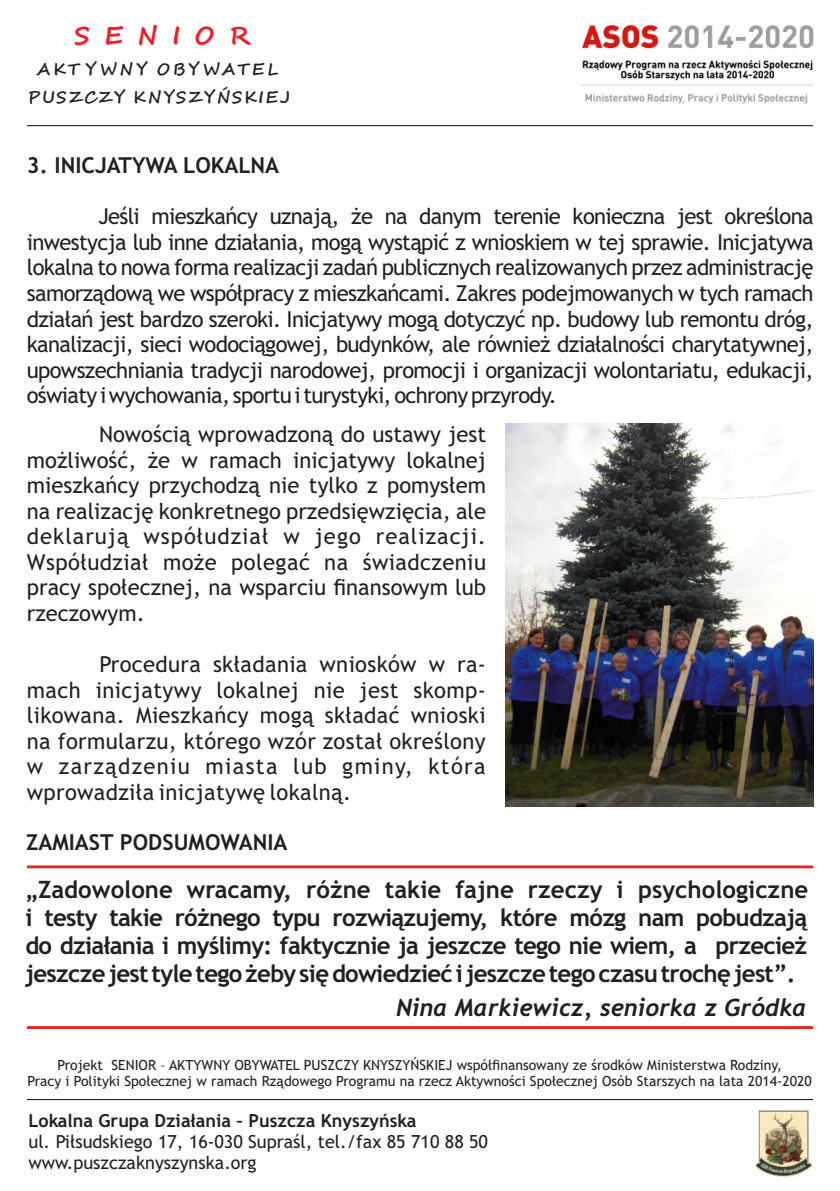
<style>
.page{position:relative;width:840px;height:1191px;background:#fff}
.page>*{position:absolute;margin:0;border:0;box-sizing:border-box;transform-origin:0 0}
.t1{font:24.6px "Segoe Script";letter-spacing:.59em;color:#ee1d23}
.t2{font:700 24px/27.8px "Trebuchet MS";letter-spacing:-.03em;color:#231f20;text-align:justify}
.t3{font:italic 700 24px "Trebuchet";color:#231f20}
.t4{font:22px/25.6px "Trebuchet MS";color:#231f20;text-align:justify}
.t5{font:700 22px "Trebuchet MS";color:#231f20}
.t6{font:18px/21px "Trebuchet MS";color:#231f20}
.t7{font:700 18px "Trebuchet MS";color:#231f20}
.t8{font:16.4px/28.2px "Segoe Script";letter-spacing:.105em;color:#231f20;text-align:center}
.t9{font:14px/16.2px "Trebuchet MS";color:#231f20;text-align:center}
</style>
<div class="page">
<img style="left:754px;top:1110px;width:58px;height:67px">
<img style="left:581px;top:24px;width:233px;height:80px">
<hr style="left:27px;top:125px;width:785px;height:1px;background:#231f20">
<hr style="left:27px;top:1099px;width:785px;height:1px;background:#231f20">
<img style="left:505px;top:423px;width:307px;height:383px">
<hr style="left:27px;top:1026px;width:785px;height:3px;background:#ee1d23">
<hr style="left:27px;top:865px;width:785px;height:3px;background:#ee1d23">
<p class="t1" style="left:75px;top:26px;width:177px">SENIOR</p>
<p class="t8" style="left:28px;top:57px;width:264px">AKT YWNY OBYWATEL<br>PUSZCZY KNYSZYŃSKIEJ</p>
<p class="t5" style="left:27px;top:157px;width:254px">3. INICJATYWA LOKALNA</p>
<p class="t4" style="left:27px;top:206px;width:787px;text-indent:71px">Jeśli mieszkańcy uznają, że na danym terenie konieczna jest określona inwestycja lub inne działania, mogą wystąpić z wnioskiem w tej sprawie. Inicjatywa lokalna to nowa forma realizacji zadań publicznych realizowanych przez administrację samorządową we współpracy z mieszkańcami. Zakres podejmowanych w tych ramach działań jest bardzo szeroki. Inicjatywy mogą dotyczyć np. budowy lub remontu dróg, kanalizacji, sieci wodociągowej, budynków, ale również działalności charytatywnej, upowszechniania tradycji narodowej, promocji i organizacji wolontariatu, edukacji, oświatyiwychowania, sportuiturystyki,ochronyprzyrody.</p>
<p class="t4" style="left:27px;top:423px;width:460px;text-indent:72px">Nowością wprowadzoną do ustawy jest możliwość, że w ramach inicjatywy lokalnej mieszkańcy przychodzą nie tylko z pomysłem na realizację konkretnego przedsięwzięcia, ale deklarują współudział w jego realizacji.<br>Współudział może polegać na świadczeniu pracy społecznej, na wsparciu finansowym lub rzeczowym.</p>
<p class="t4" style="left:27px;top:653px;width:460px;text-indent:72px">Procedura składania wniosków w ra&shy;mach inicjatywy lokalnej nie jest skomp&shy;likowana. Mieszkańcy mogą składać wnioski na formularzu, którego wzór został określony w zarządzeniu miasta lub gminy, która wprowadziła inicjatywę lokalną.</p>
<p class="t5" style="left:26px;top:833px;width:263px">ZAMIAST PODSUMOWANIA</p>
<p class="t2" style="left:25px;top:877px;width:784px">„Zadowolone wracamy, różne takie fajne rzeczy i psychologiczne i testy takie różnego typu rozwiązujemy, które mózg nam pobudzają do działania i myślimy: faktycznie ja jeszcze tego nie wiem, a przecież jeszczejesttyletegożebysiędowiedziećijeszczetegoczasutrochęjest”.</p>
<p class="t3" style="left:396px;top:998px;width:412px">Nina Markiewicz, seniorka z Gródka</p>
<p class="t9" style="left:28px;top:1057px;width:785px">Projekt SENIOR – AKTYWNY OBYWATEL PUSZCZY KNYSZYŃSKIEJ współfinansowany ze środków Ministerstwa Rodziny,<br>Pracy i Polityki Społecznej w ramach Rządowego Programu na rzecz Aktywności Społecznej Osób Starszych na lata 2014-2020</p>
<p class="t7" style="left:28px;top:1113px;width:389px">Lokalna Grupa Działania – Puszcza Knyszyńska</p>
<p class="t6" style="left:28px;top:1132px;width:461px">ul. Piłsudskiego 17, 16-030 Supraśl, tel./fax 85 710 88 50 www.puszczaknyszynska.org</p>
</div>
